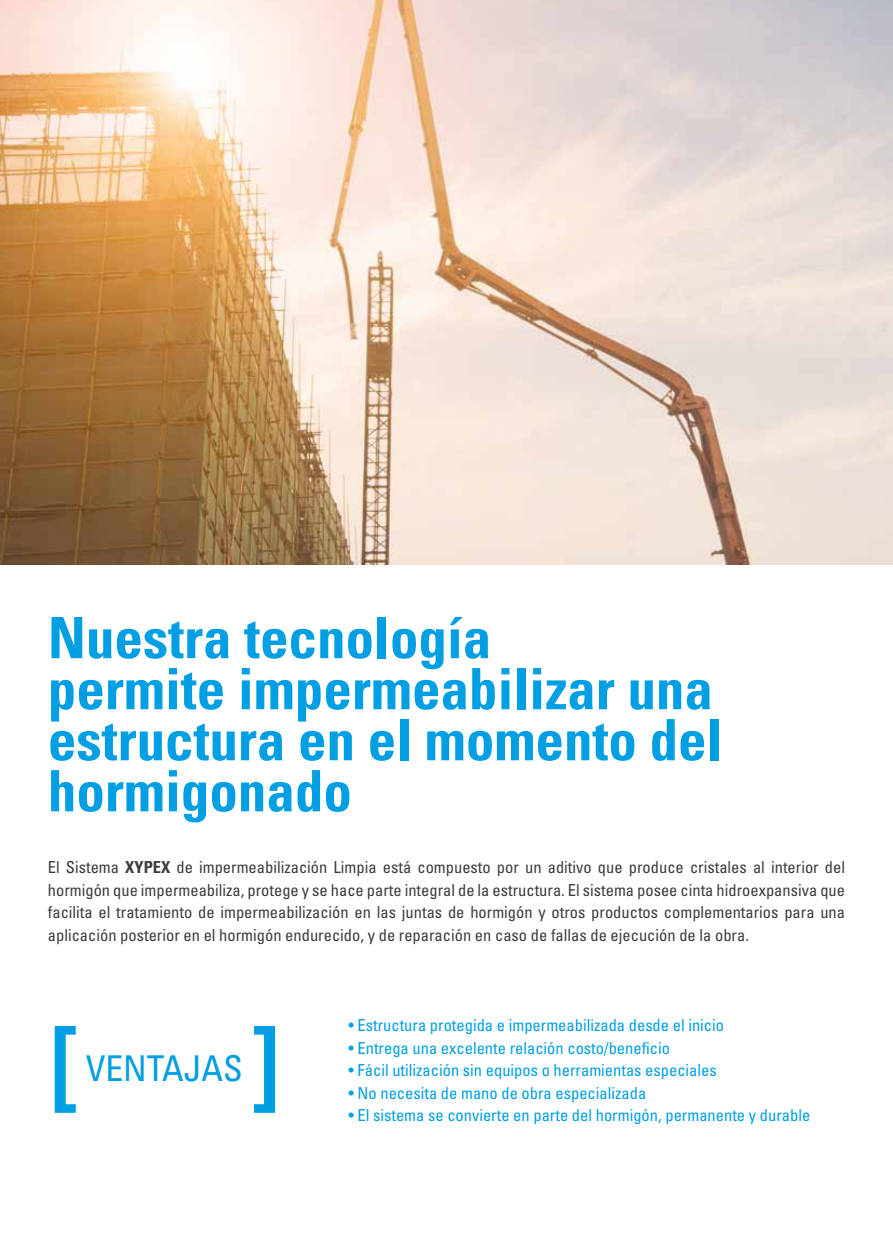
<style>
.page{position:relative;width:893px;height:1234px;background:#fff}
.page>*{position:absolute;margin:0;border:0;box-sizing:border-box;transform-origin:0 0}
.t1{font:700 condensed 57px/51px "Univers";color:#009fe3}
.t2{font:condensed 35.55px "Univers";color:#009fe3}
.t3{font:condensed 16.5px/22.5px "Univers";color:#3c3c3b;text-align:justify}
.t4{font:condensed 16.5px "Univers";color:#009fe3}
.s1{font-weight:700}
</style>
<div class="page">
<svg style="left:55px;top:1026px;width:21px;height:86px"></svg>
<svg style="left:254px;top:1026px;width:21px;height:86px"></svg>
<img style="left:0;top:0;width:893px;height:564px">
<h1 class="t1" style="left:48px;top:612px;width:676px">Nuestra tecnología<br>permite impermeabilizar una estructura en el momento del hormigonado</h1>
<p class="t3" style="left:48px;top:855px;width:799px">El Sistema <span class="s1">XYPEX</span> de impermeabilización Limpia está compuesto por un aditivo que produce cristales al interior del hormigón que impermeabiliza, protege y se hace parte integral de la estructura. El sistema posee cinta hidroexpansiva que facilita el tratamiento de impermeabilización en las juntas de hormigón y otros productos complementarios para una aplicación posterior en el hormigón endurecido, y de reparación en caso de fallas de ejecución de la obra.</p>
<h2 class="t2" style="left:86px;top:1046px;width:159px">VENTAJAS</h2>
<p class="t4" style="left:348px;top:1014px;width:377px">• Estructura protegida e impermeabilizada desde el inicio</p>
<p class="t4" style="left:348px;top:1036px;width:323px">• Entrega una excelente relación costo/beneficio</p>
<p class="t4" style="left:348px;top:1059px;width:370px">• Fácil utilización sin equipos o herramientas especiales</p>
<p class="t4" style="left:348px;top:1081px;width:299px">• No necesita de mano de obra especializada</p>
<p class="t4" style="left:348px;top:1104px;width:463px">• El sistema se convierte en parte del hormigón, permanente y durable</p>
</div>
